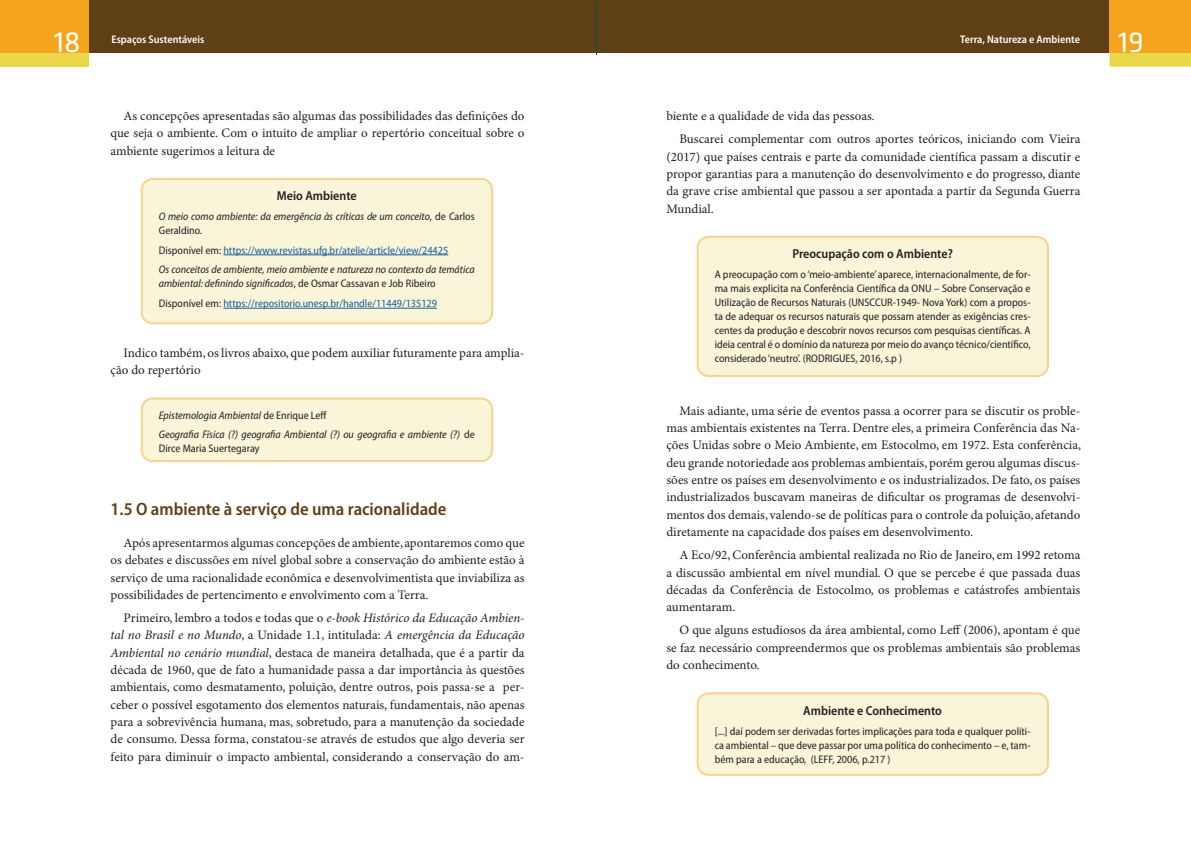
<style>
.page{position:relative;width:1191px;height:842px;background:#fff}
.page>*{position:absolute;margin:0;border:0;box-sizing:border-box;transform-origin:0 0}
.t1{font:30px "Klavika";color:#fff}
.t2{font:600 semi-condensed 18px "Myriad Pro";color:#5f3f15}
.t3{font:13px/17.3px "Minion Pro";color:#231f20;text-align:justify}
.t4{font:600 semi-condensed 13px "Myriad Pro";color:#231f20}
.t5{font:semi-condensed 11px/14px "Myriad Pro";color:#231f20;text-align:justify}
.t6{font:italic semi-condensed 11px/19.7px "Myriad Pro";color:#231f20}
.t7{font:semi-condensed 11px/19.7px "Myriad Pro";color:#175d9e}
.t8{font:600 semi-condensed 11px "Myriad Pro";color:#fff}
.s1{font-style:normal}
.s2{font-style:normal;color:#175d9e}
.s3{font-style:italic;color:#231f20}
.s4{color:#231f20}
.s5{font-style:italic}
</style>
<div class="page">
<div style="left:0;top:0;width:1110px;height:52px;background:#5f3f15"></div>
<div style="left:0;top:0;width:89px;height:67px;background:#e9d749"></div>
<div style="left:0;top:0;width:89px;height:52px;background:#f4a51d"></div>
<svg style="left:1109px;top:52px;width:82px;height:15px"></svg>
<div style="left:1109px;top:0;width:82px;height:52px;background:#f4a51d"></div>
<div style="left:142px;top:179px;width:350px;height:144px;background:#f9f5d9;border-radius:11px"></div>
<hr style="left:223px;top:255px;width:225px;height:1px;background:#175d9e">
<hr style="left:223px;top:308px;width:214px;height:1px;background:#175d9e">
<div style="left:141px;top:178px;width:352px;height:146px;border:2px solid #f9d28e;border-radius:11px"></div>
<div style="left:142px;top:399px;width:350px;height:62px;background:#f9f5d9;border-radius:11px"></div>
<div style="left:141px;top:398px;width:352px;height:64px;border:2px solid #f9d28e;border-radius:11px"></div>
<div style="left:697px;top:237px;width:351px;height:139px;background:#f9f5d9;border-radius:11px"></div>
<div style="left:696px;top:236px;width:353px;height:141px;border:2px solid #f9d28e;border-radius:11px"></div>
<div style="left:697px;top:693px;width:351px;height:82px;background:#f9f5d9;border-radius:11px"></div>
<div style="left:696px;top:692px;width:353px;height:84px;border:2px solid #f9d28e;border-radius:11px"></div>
<h1 class="t1" style="left:54px;top:26px;width:28px">18</h1>
<h1 class="t1" style="left:1118px;top:27px;width:27px">19</h1>
<p class="t8" style="left:960px;top:33px;width:121px">Terra, Natureza e Ambiente</p>
<p class="t8" style="left:112px;top:34px;width:94px">Espaços Sustentáveis</p>
<p class="t3" style="left:111px;top:108px;width:415px;text-indent:13px">As concepções apresentadas são algumas das possibilidades das definições do que seja o ambiente. Com o intuito de ampliar o repertório conceitual sobre o ambiente sugerimos a leitura de</p>
<p class="t4" style="left:277px;top:189px;width:81px">Meio Ambiente</p>
<p class="t6" style="left:159px;top:210px;width:317px;line-height:14px">O meio como ambiente: da emergência às críticas de um conceito<span class="s1">, de Carlos<br>Geraldino.</span></p>
<p class="t6" style="left:159px;top:240px;width:317px"><span class="s1">Disponível em:</span> <span class="s2">https://www.revistas.ufg.br/atelie/article/view/24425<br></span>Os conceitos de ambiente, meio ambiente e natureza no contexto da temática</p>
<p class="t7" style="left:159px;top:274px;width:280px"><span class="s3">ambiental: definindo significados</span><span class="s4">, de Osmar Cassavan e Job Ribeiro<br>Disponível em:</span> https://repositorio.unesp.br/handle/11449/135129</p>
<p class="t3" style="left:111px;top:345px;width:415px;text-indent:13px">Indico também, os livros abaixo, que podem auxiliar futuramente para amplia&shy;ção do repertório</p>
<p class="t6" style="left:159px;top:405px;width:317px">Epistemologia Ambiental <span class="s1">de Enrique Leff<br></span>Geografia Física (?) geografia Ambiental (?) ou geografia e ambiente (?) <span class="s1">de</span></p>
<p class="t5" style="left:159px;top:442px;width:102px">Dirce Maria Suertegaray</p>
<h2 class="t2" style="left:111px;top:499px;width:337px">1.5 O ambiente à serviço de uma racionalidade</h2>
<p class="t3" style="left:111px;top:535px;width:415px;text-indent:13px">Após apresentarmos algumas concepções de ambiente, apontaremos como que os debates e discussões em nível global sobre a conservação do ambiente estão à serviço de uma racionalidade econômica e desenvolvimentista que inviabiliza as possibilidades de pertencimento e envolvimento com a Terra.</p>
<p class="t3" style="left:111px;top:610px;width:415px;text-indent:13px">Primeiro, lembro a todos e todas que o <span class="s5">e-book Histórico da Educação Ambien&shy;tal no Brasil e no Mundo</span>, a Unidade 1.1, intitulada: <span class="s5">A emergência da Educação Ambiental no cenário mundial</span>, destaca de maneira detalhada, que é a partir da década de 1960, que de fato a humanidade passa a dar importância às questões ambientais, como desmatamento, poluição, dentre outros, pois passa-se a per&shy;ceber o possível esgotamento dos elementos naturais, fundamentais, não apenas para a sobrevivência humana, mas, sobretudo, para a manutenção da sociedade de consumo. Dessa forma, constatou-se através de estudos que algo deveria ser feito para diminuir o impacto ambiental, considerando a conservação do am-</p>
<p class="t3" style="left:679px;top:105px;width:402px;line-height:23.3px;text-indent:-13px">biente e a qualidade de vida das pessoas.<br>Buscarei complementar com outros aportes teóricos, iniciando com Vieira</p>
<p class="t3" style="left:666px;top:148px;width:415px">(2017) que países centrais e parte da comunidade científica passam a discutir e propor garantias para a manutenção do desenvolvimento e do progresso, diante da grave crise ambiental que passou a ser apontada a partir da Segunda Guerra Mundial.</p>
<p class="t4" style="left:792px;top:247px;width:162px">Preocupação com o Ambiente?</p>
<p class="t5" style="left:714px;top:267px;width:317px">A preocupação com o ‘meio-ambiente’ aparece, internacionalmente, de for&shy;ma mais explicita na Conferência Científica da ONU – Sobre Conservação e Utilização de Recursos Naturais (UNSCCUR-1949- Nova York) com a propos&shy;ta de adequar os recursos naturais que possam atender as exigências cres&shy;centes da produção e descobrir novos recursos com pesquisas científicas. A ideia central é o domínio da natureza por meio do avanço técnico/científico, considerado ‘neutro’. (RODRIGUES, 2016, s.p )</p>
<p class="t3" style="left:666px;top:403px;width:416px;text-indent:13px">Mais adiante, uma série de eventos passa a ocorrer para se discutir os proble&shy;mas ambientais existentes na Terra. Dentre eles, a primeira Conferência das Na&shy;ções Unidas sobre o Meio Ambiente, em Estocolmo, em 1972. Esta conferência, deu grande notoriedade aos problemas ambientais, porém gerou algumas discus&shy;sões entre os países em desenvolvimento e os industrializados. De fato, os países industrializados buscavam maneiras de dificultar os programas de desenvolvi&shy;mentos dos demais, valendo-se de políticas para o controle da poluição, afetando diretamente na capacidade dos países em desenvolvimento.</p>
<p class="t3" style="left:666px;top:547px;width:415px;text-indent:13px">A Eco/92, Conferência ambiental realizada no Rio de Janeiro, em 1992 retoma a discussão ambiental em nível mundial. O que se percebe é que passada duas décadas da Conferência de Estocolmo, os problemas e catástrofes ambientais aumentaram.</p>
<p class="t3" style="left:666px;top:622px;width:415px;text-indent:13px">O que alguns estudiosos da área ambiental, como Leff (2006), apontam é que se faz necessário compreendermos que os problemas ambientais são problemas do conhecimento.</p>
<p class="t4" style="left:803px;top:703px;width:140px">Ambiente e Conhecimento</p>
<p class="t5" style="left:714px;top:724px;width:317px">[...] daí podem ser derivadas fortes implicações para toda e qualquer políti&shy;ca ambiental – que deve passar por uma política do conhecimento – e, tam&shy;bém para a educação, (LEFF, 2006, p.217 )</p>
</div>
